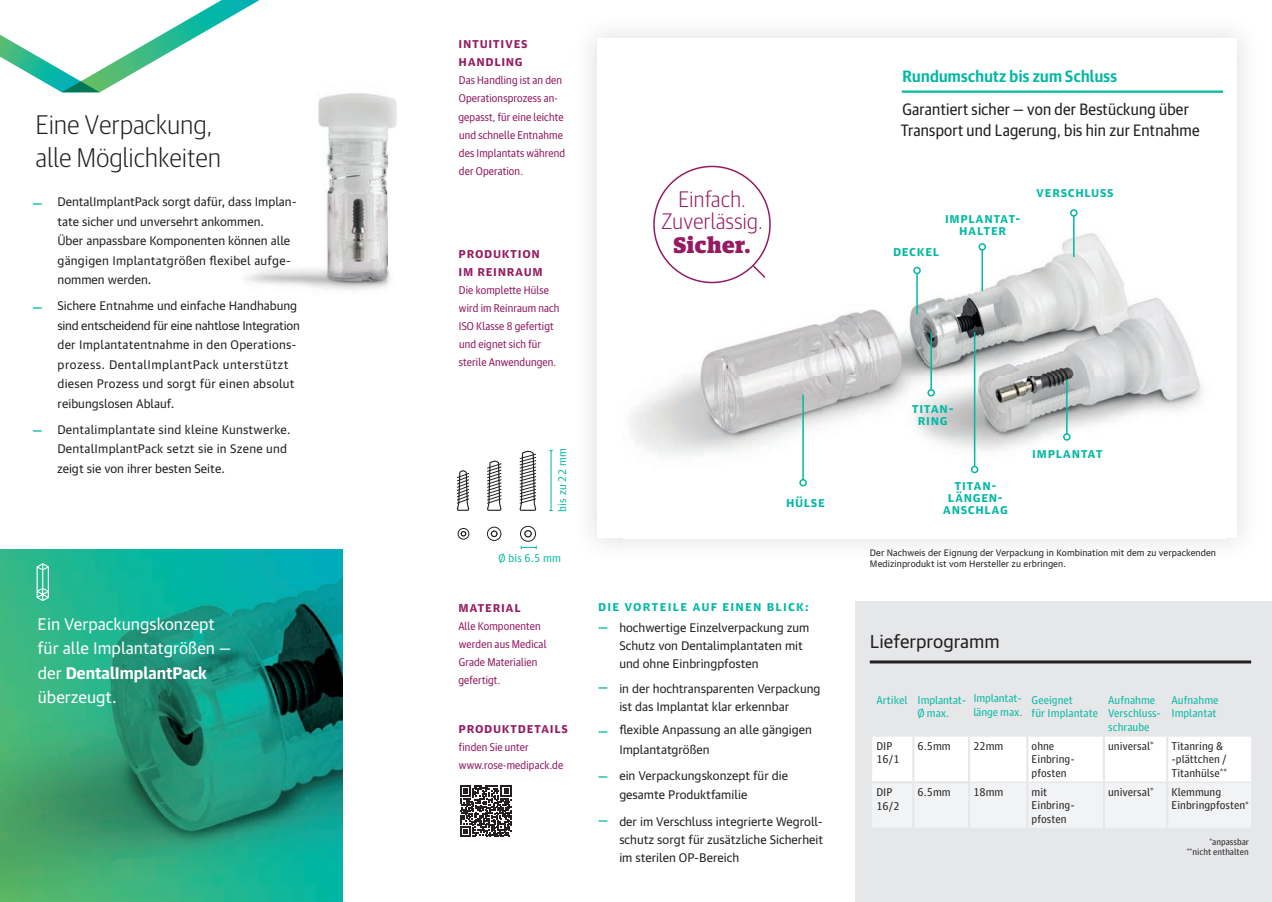
<style>
.page{position:relative;width:1272px;height:902px;background:#fff}
.page>*{position:absolute;margin:0;border:0;box-sizing:border-box;transform-origin:0 0}
.t1{font:300 27px/33px "Guardian Sans Narrow";letter-spacing:.015em;color:#231f20}
.t2{font:300 22.5px/22.5px "Guardian Sans Narrow";letter-spacing:.02em;color:#941b62;text-align:center}
.t3{font:900 22.5px "Guardian Egyp";letter-spacing:.02em;color:#941b62}
.t4{font:18px "Guardian Text Sans";color:#231f20}
.t5{font:16.5px/21px "Guardian Sans Narrow";letter-spacing:.015em;color:#231f20}
.t6{font:600 16.5px "Guardian Sans Narrow";letter-spacing:.02em;color:#03b8a3}
.t7{font:16.2px/24.3px "Guardian Text Sans";color:#fff}
.t8{font:700 12.75px/12px "Guardian Text Sans";color:#03b8a3;text-align:center}
.t9{font:700 12.75px/18px "Guardian Text Sans";color:#941b62}
.t10{font:12px/19.5px "Guardian Text Sans";color:#231f20}
.t11{font:12px/19.5px "Guardian Text Sans";letter-spacing:.02em;color:#231f20}
.t12{font:11.25px/18px "Guardian Sans Narrow";letter-spacing:.015em;color:#941b62}
.t13{font:11.25px/13.5px "Guardian Agate Sans 1";color:#231f20}
.t14{font:11.25px/13.5px "Guardian Agate Sans 1";color:#03b8a3}
.t15{font:9px/10.5px "Guardian Text Sans";letter-spacing:.01em;color:#231f20}
.t16{font:9px/10.8px "Guardian Agate Sans 1";color:#231f20;text-align:right}
.s1{font-weight:500;font-size:13.5px;color:#03b8a3}
.s2{font-weight:700}
</style>
<div class="page">
<svg style="left:0;top:0;width:260px;height:92px"></svg>
<div style="left:855px;top:601px;width:416px;height:300px;background:#e6e7e9"></div>
<img style="left:212px;top:76px;width:185px;height:214px">
<img style="left:0;top:550px;width:343px;height:351px">
<svg style="left:37px;top:563px;width:12px;height:38px"></svg>
<svg style="left:456px;top:470px;width:13px;height:41px"></svg>
<svg style="left:487px;top:460px;width:15px;height:51px"></svg>
<svg style="left:519px;top:450px;width:17px;height:61px"></svg>
<div style="left:457px;top:528px;width:12px;height:11px;border:1px solid #231f20;border-radius:50%"></div>
<svg style="left:460px;top:531px;width:6px;height:5px"></svg>
<div style="left:487px;top:526px;width:14px;height:15px;border:1px solid #231f20;border-radius:50%"></div>
<svg style="left:490px;top:530px;width:8px;height:7px"></svg>
<div style="left:520px;top:526px;width:16px;height:15px;border:1px solid #231f20;border-radius:50%"></div>
<svg style="left:524px;top:530px;width:8px;height:7px"></svg>
<hr style="left:550px;top:450px;width:1px;height:60px;background:#03b8a3">
<svg style="left:521px;top:545px;width:16px;height:4px"></svg>
<img style="left:623px;top:165px;width:601px;height:388px">
<div style="left:653px;top:166px;width:117px;height:117px;border:2px solid #941b62;border-radius:50%"></div>
<svg style="left:751px;top:263px;width:16px;height:16px"></svg>
<hr style="left:802px;top:394px;width:1px;height:85px;background:#03b8a3">
<div style="left:799px;top:479px;width:7px;height:7px;border:2px solid #03b8a3;border-radius:50%"></div>
<hr style="left:1073px;top:216px;width:1px;height:41px;background:#03b8a3">
<div style="left:1070px;top:209px;width:7px;height:8px;border:2px solid #03b8a3;border-radius:50%"></div>
<hr style="left:1066px;top:379px;width:1px;height:55px;background:#03b8a3">
<div style="left:1063px;top:433px;width:7px;height:7px;border:2px solid #03b8a3;border-radius:50%"></div>
<hr style="left:981px;top:250px;width:2px;height:41px;background:#03b8a3">
<div style="left:978px;top:243px;width:8px;height:8px;border:2px solid #03b8a3;border-radius:50%"></div>
<hr style="left:916px;top:273px;width:1px;height:41px;background:#03b8a3">
<div style="left:913px;top:267px;width:7px;height:7px;border:2px solid #03b8a3;border-radius:50%"></div>
<hr style="left:973px;top:332px;width:2px;height:134px;background:#03b8a3">
<div style="left:970px;top:465px;width:8px;height:8px;border:2px solid #03b8a3;border-radius:50%"></div>
<hr style="left:930px;top:332px;width:1px;height:58px;background:#03b8a3">
<div style="left:927px;top:389px;width:7px;height:7px;border:2px solid #03b8a3;border-radius:50%"></div>
<svg style="left:460px;top:785px;width:51px;height:51px"></svg>
<hr style="left:869px;top:660px;width:382px;height:3px;background:#231f20">
<svg style="left:872px;top:737px;width:379px;height:90px"></svg>
<hr style="left:912px;top:736px;width:2px;height:45px;background:#e6e7e9">
<hr style="left:968px;top:736px;width:2px;height:46px;background:#e6e7e9">
<hr style="left:1026px;top:736px;width:2px;height:45px;background:#e6e7e9">
<hr style="left:1102px;top:736px;width:2px;height:45px;background:#e6e7e9">
<hr style="left:1166px;top:736px;width:2px;height:45px;background:#e6e7e9">
<hr style="left:912px;top:783px;width:2px;height:44px;background:#e6e7e9">
<hr style="left:968px;top:782px;width:2px;height:45px;background:#e6e7e9">
<hr style="left:1026px;top:783px;width:2px;height:44px;background:#e6e7e9">
<hr style="left:1102px;top:783px;width:2px;height:44px;background:#e6e7e9">
<hr style="left:1166px;top:783px;width:2px;height:44px;background:#e6e7e9">
<hr style="left:872px;top:781px;width:41px;height:2px;background:#e6e7e9">
<hr style="left:913px;top:781px;width:55px;height:2px;background:#e6e7e9">
<hr style="left:970px;top:781px;width:57px;height:2px;background:#e6e7e9">
<hr style="left:1027px;top:781px;width:76px;height:2px;background:#e6e7e9">
<hr style="left:1103px;top:781px;width:64px;height:2px;background:#e6e7e9">
<hr style="left:1167px;top:781px;width:84px;height:2px;background:#e6e7e9">
<hr style="left:901px;top:90px;width:321px;height:3px;background:#03b8a3">
<svg style="left:212px;top:255px;width:5px;height:10px"></svg>
<h1 class="t1" style="left:36px;top:107px;width:186px">Eine Verpackung, alle Möglichkeiten</h1>
<p class="t10" style="left:57px;top:191px;width:241px;text-indent:-25px"><span class="s1">—</span> DentalImplantPack sorgt dafür, dass Implan&shy;tate sicher und unversehrt ankommen.<br>Über anpassbare Komponenten können alle gängigen Implantatgrößen exibel aufge&shy;nommen werden.</p>
<p class="t10" style="left:57px;top:295px;width:244px;text-indent:-25px"><span class="s1">—</span> Sichere Entnahme und einfache Handhabung sind entscheidend für eine nahtlose Integration der Implantatentnahme in den Operations&shy;prozess. DentalImplantPack unterstützt diesen Prozess und sorgt für einen absolut reibungslosen Ablauf.</p>
<p class="t11" style="left:57px;top:418px;width:235px;text-indent:-25px"><span class="s1">—</span> Dentalimplantate sind kleine Kunstwerke.<br>DentalImplantPack setzt sie in Szene und zeigt sie von ihrer besten Seite.</p>
<h3 class="t7" style="left:38px;top:610px;width:195px">Ein Verpackungskonzept für alle Implantatgrößen — der <span class="s2">DentalImplantPack </span>überzeugt.</h3>
<p class="t9" style="left:458px;top:33px;width:71px">INTUITIVES<br>HANDLING</p>
<p class="t12" style="left:458px;top:71px;width:108px">Das Handling ist an den<br>Operationsprozess an&shy;gepasst, für eine leichte und schnelle Entnahme des Implantats während der Operation.</p>
<p class="t9" style="left:458px;top:243px;width:86px">PRODUKTION<br>IM REINRAUM</p>
<p class="t12" style="left:459px;top:280px;width:102px">Die komplette Hülse wird im Reinraum nach<br>ISO Klasse 8 gefertigt und eignet sich für sterile Anwendungen.</p>
<h2 class="t2" style="left:661px;top:186px;width:102px">Einfach.<br>Zuverlässig.</h2>
<h2 class="t3" style="left:673px;top:228px;width:79px">Sicher.</h2>
<p class="t14" style="left:554px;top:511px;width:64px;rotate:-90deg">bis zu 22 mm</p>
<p class="t14" style="left:498px;top:550px;width:64px">Ø bis 6.5 mm</p>
<p class="t9" style="left:458px;top:596px;width:64px">MATERIAL</p>
<p class="t12" style="left:458px;top:616px;width:90px">Alle Komponenten werden aus Medical<br>Grade Materialien gefertigt.</p>
<p class="t9" style="left:458px;top:718px;width:111px">PRODUKTDETAILS</p>
<p class="t12" style="left:459px;top:737px;width:106px">finden Sie unter www.rose-medipack.de</p>
<p class="t8" style="left:786px;top:494px;width:40px">HÜLSE</p>
<p class="t8" style="left:598px;top:598px;width:212px">DIE VORTEILE AUF EINEN BLICK:</p>
<p class="t10" style="left:619px;top:617px;width:191px;line-height:18px;text-indent:-21px"><span class="s1">—</span> hochwertige Einzelverpackung zum<br>Schutz von Dentalimplantaten mit und ohne Einbringpfosten</p>
<p class="t10" style="left:619px;top:678px;width:203px;line-height:18px;text-indent:-21px"><span class="s1">—</span> in der hochtransparenten Verpackung ist das Implantat klar erkennbar</p>
<p class="t10" style="left:619px;top:719px;width:194px;text-indent:-21px"><span class="s1">—</span> exible Anpassung an alle gängigen<br>Implantatgrößen</p>
<p class="t10" style="left:619px;top:764px;width:170px;text-indent:-21px"><span class="s1">—</span> ein Verpackungskonzept für die gesamte Produktfamilie</p>
<p class="t10" style="left:619px;top:811px;width:205px;line-height:18px;text-align:justify;text-indent:-21px"><span class="s1">—</span> der im Verschluss integrierte Wegroll&shy;schutz sorgt für zusätzliche Sicherheit im sterilen OP-Bereich</p>
<h3 class="t6" style="left:902px;top:64px;width:216px">Rundumschutz bis zum Schluss</h3>
<h3 class="t5" style="left:900px;top:97px;width:300px">Garantiert sicher — von der Bestückung über<br>Transport und Lagerung, bis hin zur Entnahme</h3>
<p class="t8" style="left:945px;top:211px;width:77px">IMPLANTAT-<br>HALTER</p>
<p class="t8" style="left:893px;top:243px;width:48px">DECKEL</p>
<p class="t8" style="left:1036px;top:185px;width:79px">VERSCHLUSS</p>
<p class="t8" style="left:911px;top:401px;width:43px">TITAN-<br>RING</p>
<p class="t8" style="left:942px;top:478px;width:67px">TITAN-<br>LÄNGEN-<br>ANSCHLAG</p>
<p class="t8" style="left:1032px;top:446px;width:72px">IMPLANTAT</p>
<p class="t15" style="left:870px;top:546px;width:347px">Der Nachweis der Eignung der Verpackung in Kombination mit dem zu verpackenden<br>Medizinprodukt ist vom Hersteller zu erbringen.</p>
<h3 class="t4" style="left:869px;top:627px;width:132px">Lieferprogramm</h3>
<p class="t14" style="left:917px;top:692px;width:50px;text-indent:-41px">Artikel Implantat-<br>Ø max.</p>
<p class="t14" style="left:973px;top:690px;width:51px">Implantat&shy;länge max.</p>
<p class="t14" style="left:1031px;top:692px;width:68px">Geeignet<br>für Implantate</p>
<p class="t14" style="left:1108px;top:692px;width:54px">Aufnahme<br>Verschluss&shy;schraube</p>
<p class="t14" style="left:1171px;top:692px;width:49px">Aufnahme<br>Implantat</p>
<p class="t13" style="left:876px;top:738px;width:25px">DIP<br>16/1</p>
<p class="t13" style="left:917px;top:738px;width:35px">6.5mm</p>
<p class="t13" style="left:973px;top:738px;width:32px">22mm</p>
<p class="t13" style="left:1031px;top:738px;width:45px">ohne<br>Einbring&shy;pfosten</p>
<p class="t13" style="left:1108px;top:738px;width:47px">universal<sup>*</sup></p>
<p class="t13" style="left:1171px;top:738px;width:57px">Titanring &amp; -plättchen /<br>Titanhülse<sup>**</sup></p>
<p class="t13" style="left:876px;top:784px;width:25px">DIP<br>16/2</p>
<p class="t13" style="left:917px;top:784px;width:35px">6.5mm</p>
<p class="t13" style="left:973px;top:784px;width:32px">18mm</p>
<p class="t13" style="left:1031px;top:784px;width:45px">mit<br>Einbring&shy;pfosten</p>
<p class="t13" style="left:1108px;top:784px;width:47px">universal<sup>*</sup></p>
<p class="t13" style="left:1171px;top:784px;width:79px">Klemmung<br>Einbringpfosten<sup>*</sup></p>
<p class="t16" style="left:1186px;top:835px;width:64px"><sup>*</sup>anpassbar <sup>**</sup>nicht enthalten</p>
</div>
